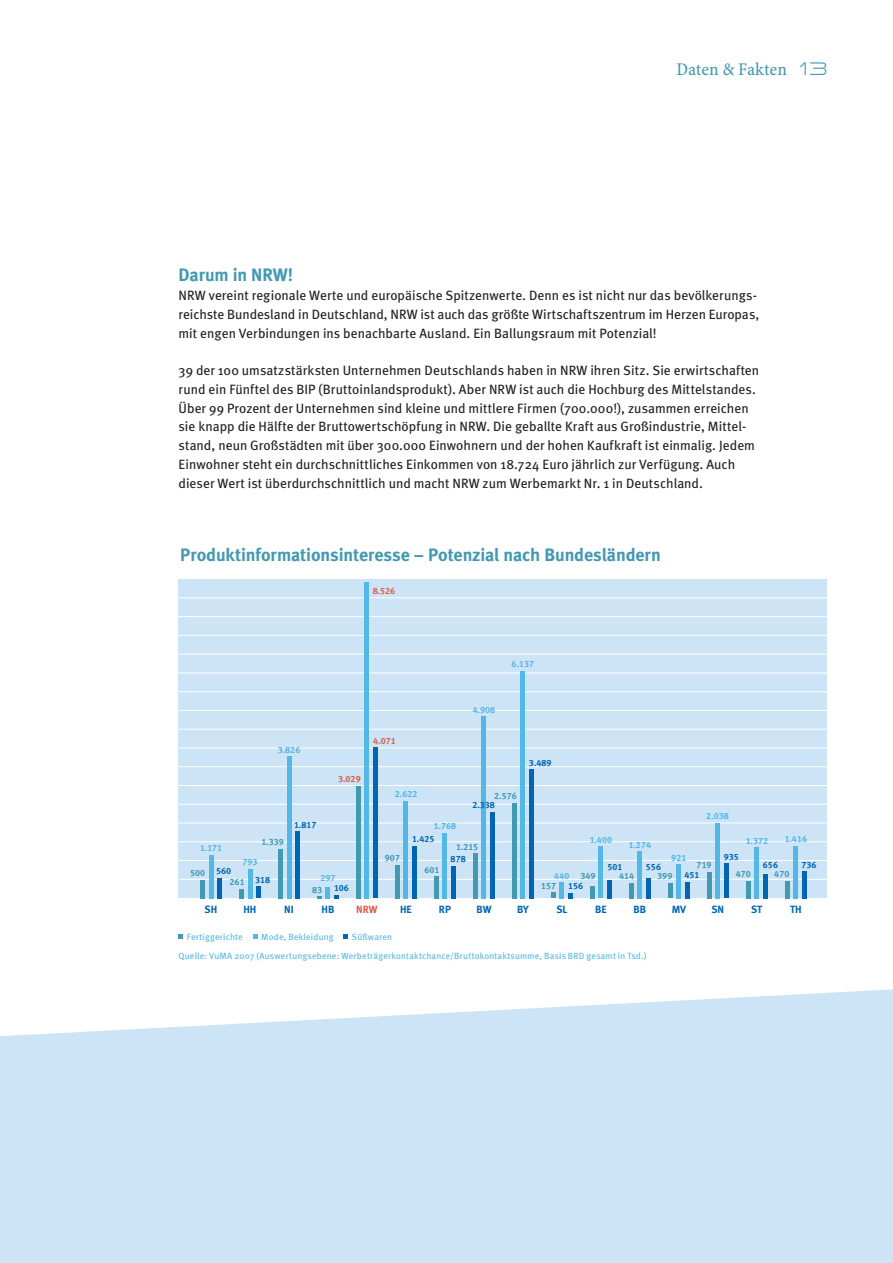
<style>
.page{position:relative;width:893px;height:1263px;background:#fff}
.page>*{position:absolute;margin:0;border:0;box-sizing:border-box;transform-origin:0 0}
.t1{font:700 18px "Meta";letter-spacing:-.005em;color:#4399b2}
.t2{font:18px "WDR Minion";color:#4399b2}
.t3{font:13.5px/18.8px "Meta";letter-spacing:.005em;color:#231f20}
.t4{font:700 10.5px "Meta";color:#0066b3}
.t5{font:700 10.5px "Meta";color:#dd5d4f}
.t6{font:9px "Meta";letter-spacing:.025em;color:#53b7e8}
.t7{font:9px "Meta Bold LF";color:#53b7e8}
.t8{font:9px "Meta Bold LF";color:#4399b2}
.t9{font:9px "Meta Bold LF";color:#0066b3}
.t10{font:9px "Meta Bold LF";color:#dd5d4f}
.s1{font-family:"House Movements PS Runway"}
.s2{color:#4399b2}
</style>
<div class="page">
<div style="left:0;top:1060px;width:893px;height:203px;background:#cce4f6"></div>
<svg style="left:0;top:579px;width:893px;height:481px"></svg>
<div style="left:179px;top:579px;width:648px;height:319px;background:#cce4f6"></div>
<hr style="left:179px;top:860px;width:648px;height:1px;background:#fff">
<hr style="left:179px;top:785px;width:648px;height:1px;background:#fff">
<hr style="left:179px;top:823px;width:648px;height:1px;background:#fff">
<hr style="left:179px;top:747px;width:648px;height:1px;background:#fff">
<hr style="left:179px;top:766px;width:648px;height:1px;background:#fff">
<hr style="left:179px;top:804px;width:648px;height:1px;background:#fff">
<hr style="left:179px;top:841px;width:648px;height:1px;background:#fff">
<hr style="left:179px;top:879px;width:648px;height:1px;background:#fff">
<hr style="left:179px;top:729px;width:648px;height:1px;background:#fff">
<hr style="left:179px;top:710px;width:648px;height:1px;background:#fff">
<hr style="left:179px;top:691px;width:648px;height:1px;background:#fff">
<hr style="left:179px;top:672px;width:648px;height:1px;background:#fff">
<hr style="left:179px;top:654px;width:648px;height:1px;background:#fff">
<hr style="left:179px;top:635px;width:648px;height:1px;background:#fff">
<hr style="left:179px;top:616px;width:648px;height:1px;background:#fff">
<hr style="left:179px;top:597px;width:648px;height:1px;background:#fff">
<hr style="left:716px;top:823px;width:4px;height:75px;background:#53b7e8">
<hr style="left:482px;top:716px;width:4px;height:182px;background:#53b7e8">
<hr style="left:521px;top:671px;width:4px;height:227px;background:#53b7e8">
<hr style="left:443px;top:833px;width:4px;height:65px;background:#53b7e8">
<hr style="left:365px;top:582px;width:4px;height:316px;background:#53b7e8">
<hr style="left:287px;top:756px;width:4px;height:142px;background:#53b7e8">
<hr style="left:248px;top:869px;width:4px;height:29px;background:#53b7e8">
<hr style="left:209px;top:855px;width:4px;height:43px;background:#53b7e8">
<hr style="left:794px;top:846px;width:4px;height:52px;background:#53b7e8">
<hr style="left:755px;top:847px;width:4px;height:51px;background:#53b7e8">
<hr style="left:677px;top:864px;width:4px;height:34px;background:#53b7e8">
<hr style="left:638px;top:851px;width:4px;height:47px;background:#53b7e8">
<hr style="left:560px;top:882px;width:4px;height:16px;background:#53b7e8">
<hr style="left:599px;top:846px;width:4px;height:52px;background:#53b7e8">
<hr style="left:404px;top:801px;width:4px;height:97px;background:#53b7e8">
<hr style="left:326px;top:887px;width:4px;height:11px;background:#53b7e8">
<div style="left:217px;top:878px;width:5px;height:20px;background:#0066b3"></div>
<div style="left:200px;top:880px;width:5px;height:18px;background:#4399b2"></div>
<div style="left:239px;top:889px;width:5px;height:9px;background:#4399b2"></div>
<div style="left:278px;top:849px;width:5px;height:49px;background:#4399b2"></div>
<div style="left:356px;top:786px;width:5px;height:112px;background:#4399b2"></div>
<div style="left:395px;top:865px;width:5px;height:33px;background:#4399b2"></div>
<hr style="left:434px;top:876px;width:4px;height:22px;background:#4399b2">
<hr style="left:473px;top:853px;width:4px;height:45px;background:#4399b2">
<hr style="left:512px;top:803px;width:4px;height:95px;background:#4399b2">
<svg style="left:551px;top:892px;width:4px;height:6px"></svg>
<hr style="left:590px;top:886px;width:4px;height:12px;background:#4399b2">
<hr style="left:629px;top:883px;width:4px;height:15px;background:#4399b2">
<hr style="left:668px;top:883px;width:4px;height:15px;background:#4399b2">
<hr style="left:707px;top:872px;width:4px;height:26px;background:#4399b2">
<hr style="left:746px;top:881px;width:4px;height:17px;background:#4399b2">
<hr style="left:785px;top:881px;width:4px;height:17px;background:#4399b2">
<hr style="left:802px;top:871px;width:4px;height:27px;background:#0066b3">
<hr style="left:763px;top:874px;width:4px;height:24px;background:#0066b3">
<hr style="left:724px;top:863px;width:4px;height:35px;background:#0066b3">
<hr style="left:685px;top:882px;width:4px;height:16px;background:#0066b3">
<hr style="left:646px;top:878px;width:4px;height:20px;background:#0066b3">
<hr style="left:607px;top:880px;width:4px;height:18px;background:#0066b3">
<svg style="left:568px;top:893px;width:4px;height:5px"></svg>
<hr style="left:529px;top:769px;width:4px;height:129px;background:#0066b3">
<hr style="left:490px;top:812px;width:4px;height:86px;background:#0066b3">
<div style="left:451px;top:866px;width:5px;height:32px;background:#0066b3"></div>
<div style="left:412px;top:846px;width:5px;height:52px;background:#0066b3"></div>
<div style="left:373px;top:747px;width:5px;height:151px;background:#0066b3"></div>
<svg style="left:334px;top:895px;width:5px;height:3px"></svg>
<div style="left:295px;top:831px;width:5px;height:67px;background:#0066b3"></div>
<div style="left:256px;top:886px;width:5px;height:12px;background:#0066b3"></div>
<svg style="left:179px;top:935px;width:4px;height:4px"></svg>
<svg style="left:253px;top:935px;width:4px;height:4px"></svg>
<svg style="left:344px;top:935px;width:4px;height:4px"></svg>
<h1 class="t2" style="left:676px;top:62px;width:153px">Daten &amp; Fakten <span class="s1">13</span></h1>
<h1 class="t1" style="left:179px;top:268px;width:116px">Darum in NRW!</h1>
<p class="t3" style="left:179px;top:287px;width:582px">NRW vereint regionale Werte und europäische Spitzenwerte. Denn es ist nicht nur das bevölkerungs&shy;reichste Bundesland in Deutschland, NRW ist auch das größte Wirtschaftszentrum im Herzen Europas, mit engen Verbindungen ins benachbarte Ausland. Ein Ballungsraum mit Potenzial!</p>
<p class="t3" style="left:179px;top:362px;width:582px">39 der 100 umsatzstärksten Unternehmen Deutschlands haben in NRW ihren Sitz. Sie erwirtschaften rund ein Fünftel des BIP (Bruttoinlandsprodukt). Aber NRW ist auch die Hochburg des Mittelstandes.<br>Über 99 Prozent der Unternehmen sind kleine und mittlere Firmen (700.000!), zusammen erreichen sie knapp die Hälfte der Bruttowertschöpfung in NRW. Die geballte Kraft aus Großindustrie, Mittel&shy;stand, neun Großstädten mit über 300.000 Einwohnern und der hohen Kaufkraft ist einmalig. Jedem Einwohner steht ein durchschnittliches Einkommen von 18.724 Euro jährlich zur Verfügung. Auch dieser Wert ist überdurchschnittlich und macht NRW zum Werbemarkt Nr. 1 in Deutschland.</p>
<h1 class="t1" style="left:180px;top:548px;width:482px">Produktinformationsinteresse – Potenzial nach Bundesländern</h1>
<p class="t10" style="left:373px;top:587px;width:24px">8.526</p>
<p class="t7" style="left:512px;top:661px;width:24px">6.137</p>
<p class="t7" style="left:473px;top:706px;width:24px">4.908</p>
<p class="t10" style="left:373px;top:737px;width:24px">4.071</p>
<p class="t7" style="left:278px;top:746px;width:24px">3.826</p>
<p class="t9" style="left:529px;top:759px;width:24px">3.489</p>
<p class="t10" style="left:338px;top:776px;width:24px">3.029</p>
<p class="t7" style="left:395px;top:791px;width:24px">2.622</p>
<p class="t8" style="left:494px;top:792px;width:24px">2.576</p>
<p class="t9" style="left:472px;top:801px;width:24px">2.338</p>
<p class="t7" style="left:706px;top:813px;width:24px">2.038</p>
<p class="t9" style="left:294px;top:821px;width:24px">1.817</p>
<p class="t7" style="left:434px;top:823px;width:24px">1.768</p>
<p class="t7" style="left:200px;top:845px;width:24px">1.171</p>
<p class="t8" style="left:261px;top:838px;width:24px">1.339</p>
<p class="t9" style="left:412px;top:835px;width:24px">1.425</p>
<p class="t8" style="left:456px;top:843px;width:24px">1.215</p>
<p class="t7" style="left:590px;top:836px;width:24px">1.400</p>
<p class="t7" style="left:629px;top:841px;width:24px">1.274</p>
<p class="t7" style="left:746px;top:837px;width:24px">1.372</p>
<p class="t7" style="left:785px;top:836px;width:24px">1.416</p>
<p class="t7" style="left:242px;top:859px;width:17px">793</p>
<p class="t8" style="left:190px;top:870px;width:43px">500 <sup>560</sup></p>
<p class="t8" style="left:230px;top:878px;width:42px">261 <sup>318</sup></p>
<p class="t7" style="left:321px;top:875px;width:17px">297</p>
<p class="t8" style="left:312px;top:886px;width:12px">83</p>
<p class="t9" style="left:334px;top:884px;width:16px">106</p>
<p class="t8" style="left:385px;top:855px;width:17px">907</p>
<p class="t8" style="left:424px;top:866px;width:17px">601</p>
<p class="t9" style="left:451px;top:856px;width:17px">878</p>
<p class="t7" style="left:554px;top:872px;width:43px">440 <span class="s2">349</span></p>
<p class="t8" style="left:541px;top:882px;width:16px">157</p>
<p class="t9" style="left:568px;top:883px;width:17px">156</p>
<p class="t9" style="left:607px;top:863px;width:17px">501</p>
<p class="t8" style="left:619px;top:873px;width:16px">414</p>
<p class="t9" style="left:646px;top:863px;width:17px">556</p>
<p class="t7" style="left:671px;top:854px;width:17px">921</p>
<p class="t8" style="left:697px;top:861px;width:16px">719</p>
<p class="t8" style="left:657px;top:873px;width:17px">399</p>
<p class="t9" style="left:684px;top:872px;width:17px">451</p>
<p class="t9" style="left:724px;top:853px;width:17px">935</p>
<p class="t8" style="left:736px;top:871px;width:17px">470</p>
<p class="t9" style="left:763px;top:861px;width:17px">656</p>
<p class="t8" style="left:774px;top:871px;width:17px">470</p>
<p class="t9" style="left:801px;top:861px;width:17px">736</p>
<p class="t4" style="left:205px;top:905px;width:14px">SH</p>
<p class="t4" style="left:284px;top:905px;width:11px">NI</p>
<p class="t4" style="left:321px;top:905px;width:14px">HB</p>
<p class="t4" style="left:400px;top:905px;width:13px">HE</p>
<p class="t4" style="left:243px;top:905px;width:15px">HH</p>
<p class="t5" style="left:356px;top:905px;width:23px">NRW</p>
<p class="t4" style="left:439px;top:905px;width:14px">RP</p>
<p class="t4" style="left:476px;top:905px;width:16px">BW</p>
<p class="t4" style="left:517px;top:905px;width:13px">BY</p>
<p class="t4" style="left:556px;top:905px;width:13px">SL</p>
<p class="t4" style="left:595px;top:905px;width:13px">BE</p>
<p class="t4" style="left:634px;top:905px;width:14px">BB</p>
<p class="t4" style="left:672px;top:905px;width:16px">MV</p>
<p class="t4" style="left:711px;top:905px;width:14px">SN</p>
<p class="t4" style="left:751px;top:905px;width:13px">ST</p>
<p class="t4" style="left:790px;top:905px;width:13px">TH</p>
<p class="t6" style="left:187px;top:934px;width:57px">Fertiggerichte</p>
<p class="t6" style="left:261px;top:934px;width:74px">Mode, Bekleidung</p>
<p class="t6" style="left:352px;top:934px;width:42px">Süßwaren</p>
<p class="t6" style="left:179px;top:953px;width:469px">Quelle: VuMA 2007 (Auswertungsebene: Werbeträgerkontaktchance/Bruttokontaktsumme, Basis BRD gesamt in Tsd.)</p>
</div>
